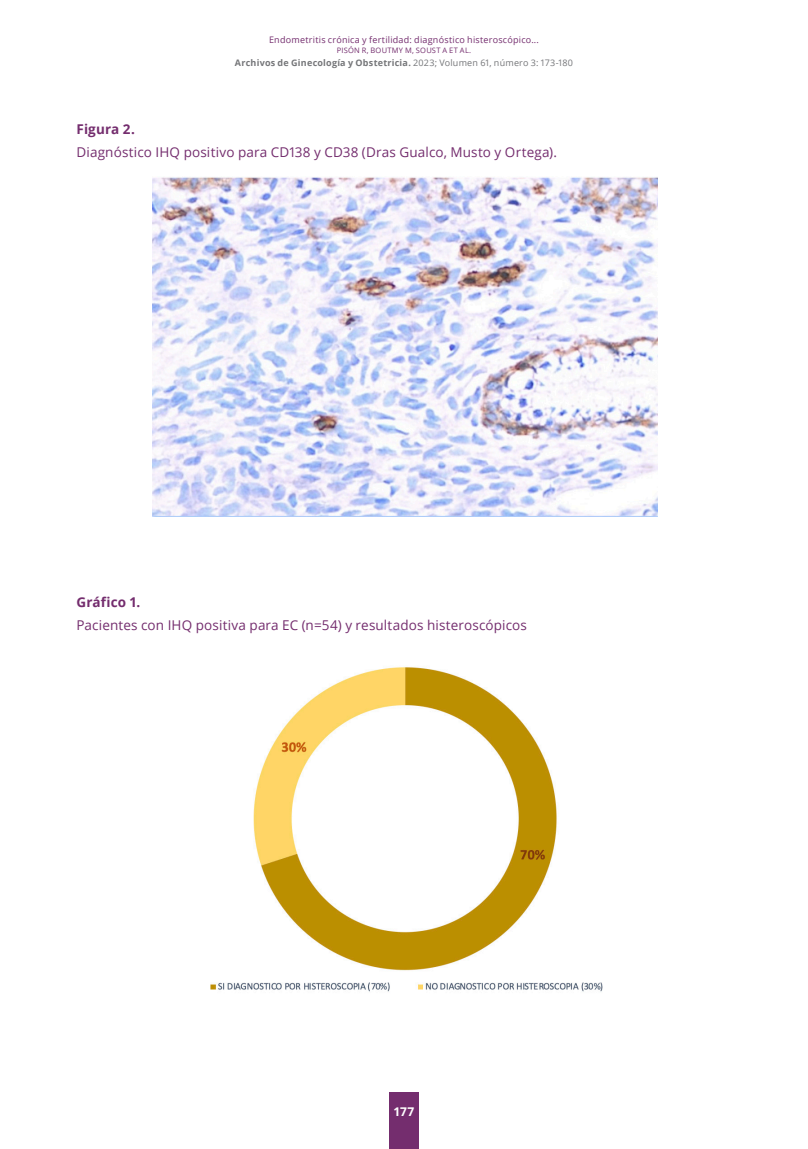
<style>
.page{position:relative;width:808px;height:1149px;background:#fff}
.page>*{position:absolute;margin:0;border:0;box-sizing:border-box;transform-origin:0 0}
.Figuras_tit{font:13.5px/22.5px "Open Sans";letter-spacing:.01em;color:#742d6e}
.Figuras_tit-2{font:700 13.5px "Open Sans";letter-spacing:.005em;color:#742d6e}
.t1{font:700 12px "Open Sans";color:#fff}
.t2{font:700 9px "Open Sans";letter-spacing:.025em;color:#757679}
.t3{font:9px "Open Sans";letter-spacing:.025em;color:#742d6e}
.t4{font:7.5px "Open Sans";letter-spacing:.03em;color:#742d6e}
.s1{font-weight:400}
.s2{font-weight:700}
</style>
<div class="page">
<div style="left:389px;top:1092px;width:30px;height:56px;background:#742d6e"></div>
<img style="left:152px;top:177px;width:505px;height:339px">
<img style="left:210px;top:667px;width:393px;height:325px">
<p class="t3" style="left:269px;top:33px;width:271px">Endometritis crónica y fertilidad: diagnóstico histeroscópico...</p>
<p class="t4" style="left:337px;top:45px;width:136px">PISÓN R, BOUTMY M, SOUST A ET AL.</p>
<p class="t2" style="left:235px;top:57px;width:340px">Archivos de Ginecología y Obstetricia. <span class="s1">2023; Volumen 61, número 3: 173-180</span></p>
<p class="Figuras_tit-2" style="left:77px;top:120px;width:60px">Figura 2.</p>
<p class="Figuras_tit" style="left:77px;top:140px;width:482px">Diagnóstico IHQ positivo para CD138 y CD38 (Dras Gualco, Musto y Ortega).</p>
<p class="Figuras_tit" style="left:77px;top:590px;width:452px"><span class="s2">Gráfico 1.<br></span>Pacientes con IHQ positiva para EC (n=54) y resultados histeroscópicos</p>
<p class="t1" style="left:393px;top:1102px;width:22px">177</p>
</div>
